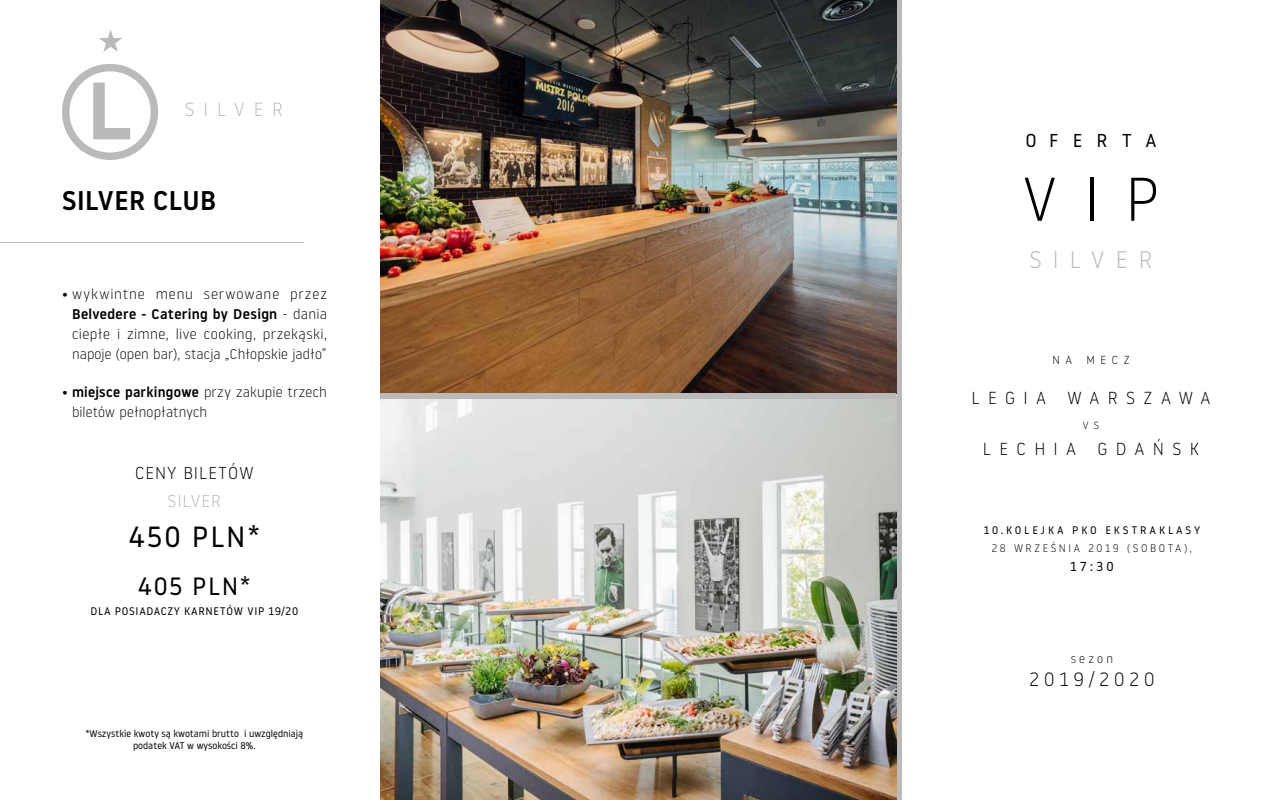
<style>
.page{position:relative;width:1280px;height:800px;background:#fff}
.page>*{position:absolute;margin:0;border:0;box-sizing:border-box;transform-origin:0 0}
.t1{font:300 61.5px "Noway";color:#000}
.t2{font:29.2px "Noway";letter-spacing:.06em;color:#000}
.t3{font:500 27px "Noway";letter-spacing:.02em;color:#000}
.t4{font:25px "Noway";letter-spacing:.06em;color:#000}
.t5{font:300 23.9px "Noway";letter-spacing:.47em;color:#bababa}
.t6{font:300 19.2px "Noway";letter-spacing:.26em;color:#000}
.t7{font:300 19px "Noway";letter-spacing:.47em;color:#bababa}
.t8{font:18.7px "Noway";letter-spacing:.755em;color:#000}
.t9{font:300 17.4px "Noway";letter-spacing:.48em;color:#000}
.t10{font:300 17.2px "Noway";letter-spacing:.06em;color:#000}
.t11{font:300 17.2px "Noway";letter-spacing:.06em;color:#bababa}
.t12{font:300 14px/20px "Noway";letter-spacing:.015em;color:#000;text-align:justify}
.t13{font:13px "Noway";color:#000}
.t14{font:300 12.2px "Noway";letter-spacing:.26em;color:#000}
.t15{font:300 11.6px "Noway";letter-spacing:.48em;color:#000}
.t16{font:11px "Noway";letter-spacing:.06em;color:#000}
.t17{font:11px "Noway";letter-spacing:.26em;color:#000}
.t18{font:300 11px "Noway";letter-spacing:.24em;color:#000}
.t19{font:300 10.4px "Noway";color:#000}
.t20{font:9.7px/12.5px "Noway";color:#000;text-align:center}
.s1{font-weight:500}
</style>
<div class="page">
<div style="left:896px;top:0;width:6px;height:800px;background:#bababa"></div>
<svg style="left:62px;top:64px;width:96px;height:96px"></svg>
<svg style="left:99px;top:30px;width:23px;height:22px"></svg>
<hr style="left:0;top:242px;width:304px;height:1px;background:#bababa">
<img style="left:380px;top:0;width:516px;height:393px">
<img style="left:380px;top:399px;width:516px;height:401px">
<div style="left:380px;top:393px;width:516px;height:6px;background:#bababa"></div>
<h3 class="t7" style="left:185px;top:97px;width:100px">SILVER</h3>
<h3 class="t3" style="left:62px;top:182px;width:156px">SILVER CLUB</h3>
<p class="t12" style="left:72px;top:283px;width:257px;text-indent:-10px">• wykwintne menu serwowane przez <span class="s1">Belvedere - Catering by Design</span> - dania ciepłe i zimne, live cooking, przekąski, napoje (open bar), stacja „Chłopskie jadło”</p>
<p class="t12" style="left:72px;top:381px;width:256px;text-indent:-10px">• <span class="s1">miejsce parkingowe</span> przy zakupie trzech biletów pełnopłatnych</p>
<p class="t10" style="left:135px;top:461px;width:120px">CENY BILETÓW</p>
<p class="t11" style="left:168px;top:489px;width:55px">SILVER</p>
<h2 class="t2" style="left:129px;top:517px;width:133px">450 PLN*</h2>
<h3 class="t4" style="left:138px;top:569px;width:114px">405 PLN*</h3>
<p class="t16" style="left:90px;top:604px;width:209px">DLA POSIADACZY KARNETÓW VIP 19/20</p>
<p class="t20" style="left:85px;top:727px;width:219px">*Wszystkie kwoty są kwotami brutto i uwzględniają podatek VAT w wysokości 8%.</p>
<h3 class="t8" style="left:1026px;top:128px;width:132px">OFERTA</h3>
<h1 class="t1" style="left:1023px;top:158px;width:138px">VIP</h1>
<h3 class="t5" style="left:1029px;top:243px;width:125px">SILVER</h3>
<p class="t15" style="left:1052px;top:352px;width:79px">NA MECZ</p>
<p class="t9" style="left:971px;top:386px;width:241px">LEGIA WARSZAWA</p>
<p class="t19" style="left:1083px;top:419px;width:18px">V S</p>
<p class="t9" style="left:983px;top:437px;width:218px">LECHIA GDAŃSK</p>
<p class="t17" style="left:984px;top:523px;width:218px">10.KOLEJKA PKO EKSTRAKLASY</p>
<p class="t18" style="left:992px;top:540px;width:202px">28 WRZEŚNIA 2019 (SOBOTA),</p>
<p class="t13" style="left:1070px;top:558px;width:45px">17:30</p>
<p class="t14" style="left:1071px;top:651px;width:44px">sezon</p>
<h3 class="t6" style="left:1030px;top:667px;width:126px">2019/2020</h3>
</div>
